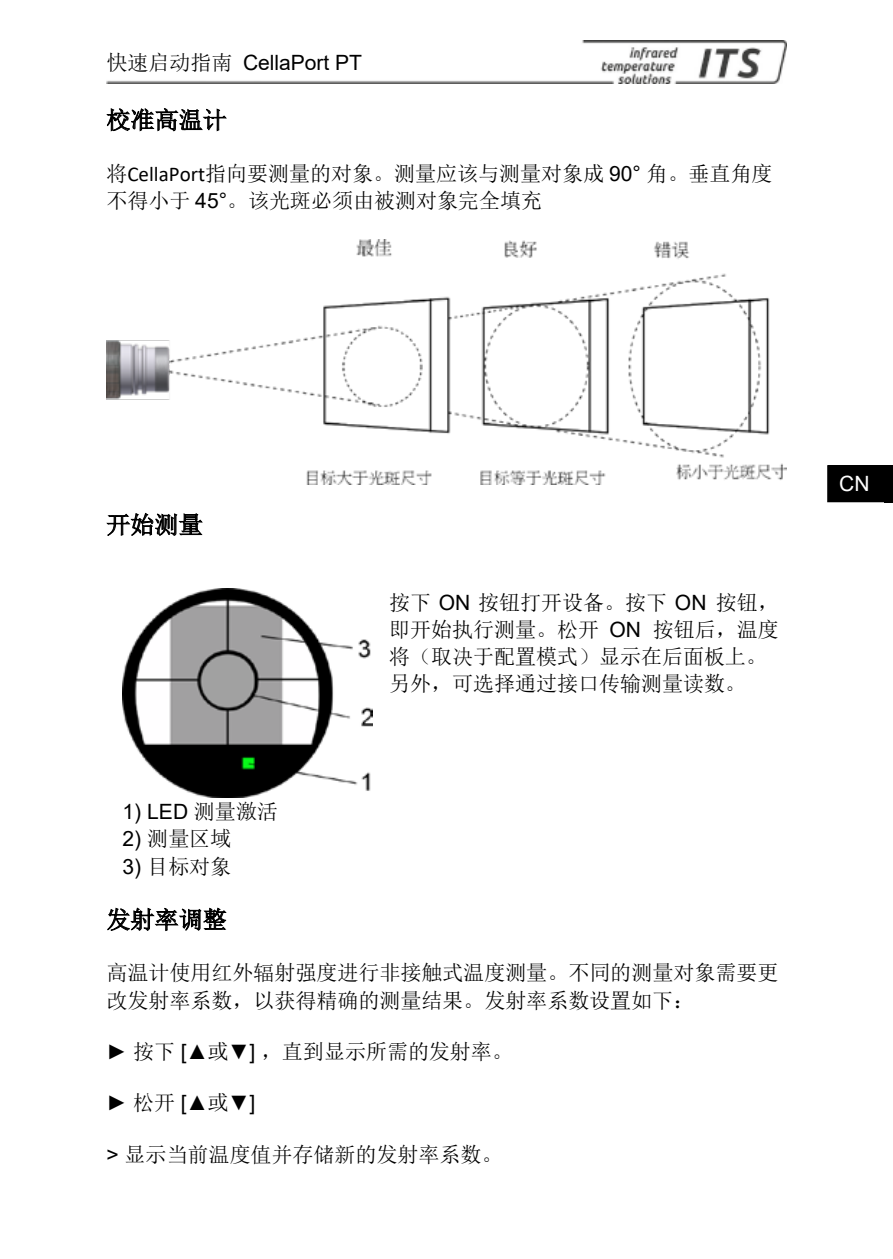
<style>
.page{position:relative;width:893px;height:1259px;background:#fff}
.page>*{position:absolute;margin:0;border:0;box-sizing:border-box;transform-origin:0 0}
.t1{font:24px "Sim Sun";letter-spacing:.01em;color:#000}
.t2{font:21px/27.3px "Sim Sun";color:#000}
.t3{font:21px "Arial";color:#000}
.t4{font:21px "Arial";color:#fff}
.s1{font-family:"Sim Sun"}
.s2{font-family:"Calibri"}
.s3{font-family:"Arial"}
</style>
<div class="page">
<div style="left:884px;top:465px;width:9px;height:37px;background:#000"></div>
<img style="left:107px;top:41px;width:679px;height:42px">
<img style="left:106px;top:240px;width:681px;height:244px">
<img style="left:123px;top:588px;width:249px;height:210px">
<div style="left:828px;top:466px;width:63px;height:36px;background:#000"></div>
<div style="left:827px;top:465px;width:65px;height:37px;border:1px solid #000"></div>
<p class="t3" style="left:106px;top:49px;width:257px"><span class="s1">快速启动指南</span> CellaPort PT</p>
<p class="t1" style="left:106px;top:108px;width:122px">校准高温计</p>
<p class="t2" style="left:106px;top:159px;width:668px">将<span class="s2">CellaPort</span>指向要测量的对象。测量应该与测量对象成 <span class="s3">90°</span> 角。垂直角度不得小于 <span class="s3">45°</span>。该光斑必须由被测对象完全填充</p>
<p class="t1" style="left:106px;top:512px;width:98px">开始测量</p>
<p class="t2" style="left:389px;top:588px;width:391px">按下 <span class="s3">ON</span> 按钮打开设备。按下 <span class="s3">ON</span> 按钮，即开始执行测量。松开 <span class="s3">ON</span> 按钮后，温度将（取决于配置模式）显示在后面板上。另外，可选择通过接口传输测量读数。</p>
<p class="t3" style="left:123px;top:797px;width:157px">1) LED <span class="s1">测量激活</span></p>
<p class="t2" style="left:123px;top:825px;width:110px"><span class="s3">2)</span> 测量区域</p>
<p class="t2" style="left:123px;top:852px;width:110px"><span class="s3">3)</span> 目标对象</p>
<p class="t1" style="left:106px;top:907px;width:122px">发射率调整</p>
<p class="t2" style="left:106px;top:959px;width:673px">高温计使用红外辐射强度进行非接触式温度测量。不同的测量对象需要更改发射率系数，以获得精确的测量结果。发射率系数设置如下：</p>
<p class="t2" style="left:106px;top:1037px;width:408px"><span class="s3">►</span> 按下 <span class="s3">[▲</span>或<span class="s3">▼]</span> ，直到显示所需的发射率。</p>
<p class="t3" style="left:106px;top:1088px;width:150px">► <span class="s1">松开</span> [▲<span class="s1">或</span>▼]</p>
<p class="t2" style="left:106px;top:1140px;width:398px"><span class="s3">&gt;</span> 显示当前温度值并存储新的发射率系数。</p>
<p class="t4" style="left:839px;top:469px;width:32px">CN</p>
</div>
